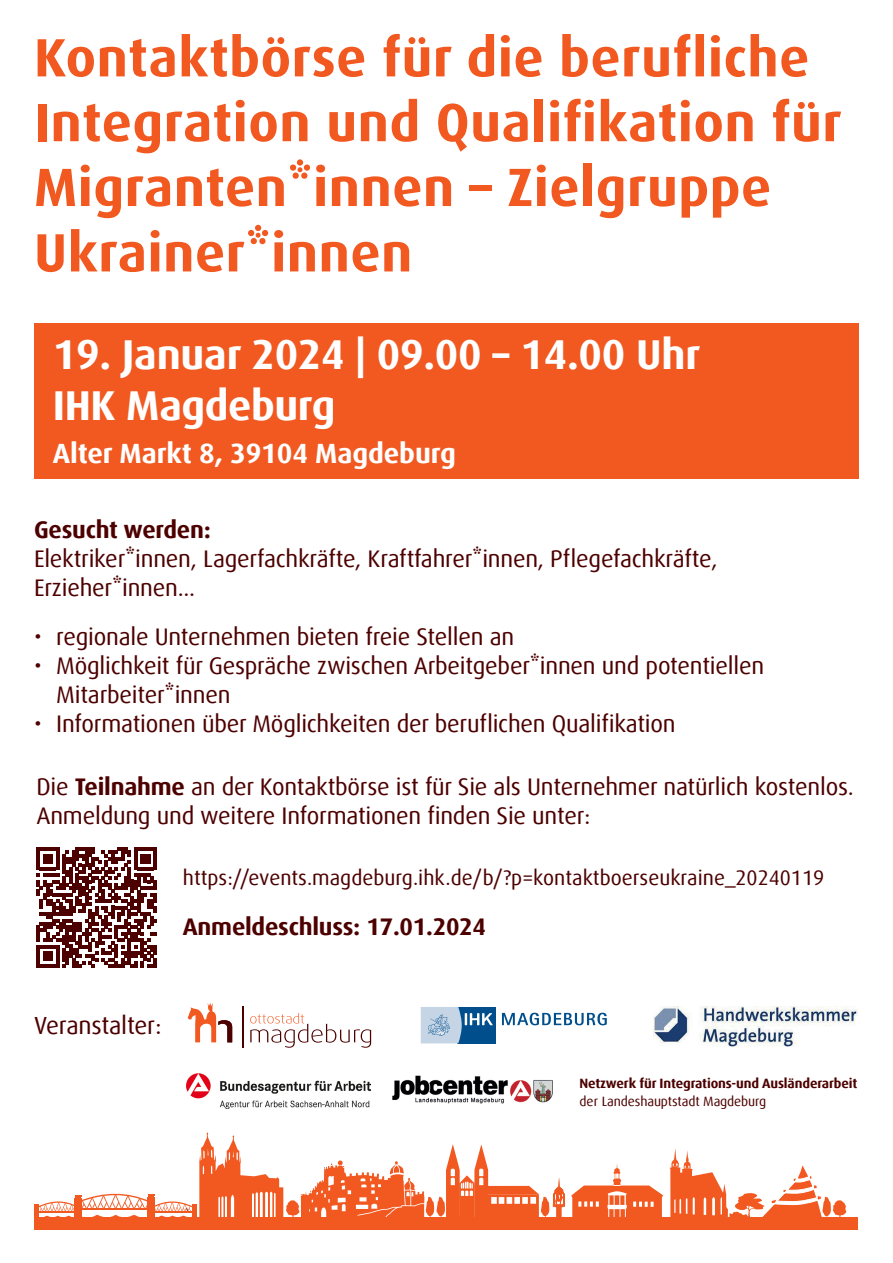
<style>
.page{position:relative;width:893px;height:1263px;background:#fff}
.page>*{position:absolute;margin:0;border:0;box-sizing:border-box;transform-origin:0 0}
.t1{font:700 54px/64.9px "Dax Offc";letter-spacing:.01em;color:#f15921}
.t2{font:700 41.7px "Dax Offc";letter-spacing:-.005em;color:#fff}
.t3{font:700 27.75px "Dax Offc";letter-spacing:-.005em;color:#fff}
.t4{font:24.75px "Dax Offc";letter-spacing:-.01em;color:#4d0000}
.t5{font:24px/28.8px "Dax Offc";letter-spacing:-.01em;color:#4d0000}
.t6{font:700 24px "Dax Offc";letter-spacing:-.01em;color:#4d0000}
.t7{font:21px "Dax Offc";color:#4d0000}
.t8{font:700 13.5px "Dax Offc";letter-spacing:-.01em;color:#4d0000}
.t9{font:13.5px "Dax Offc";letter-spacing:-.01em;color:#4d0000}
.s1{font-weight:700}
</style>
<div class="page">
<div style="left:34px;top:324px;width:825px;height:155px;background:#f15921"></div>
<div style="left:457px;top:1007px;width:39px;height:36px;background:#004f8c"></div>
<svg style="left:421px;top:1007px;width:72px;height:36px"></svg>
<svg style="left:502px;top:1013px;width:105px;height:12px"></svg>
<img style="left:654px;top:1006px;width:203px;height:41px">
<img style="left:392px;top:1075px;width:161px;height:29px">
<svg style="left:37px;top:847px;width:120px;height:121px"></svg>
<svg style="left:571px;top:1164px;width:92px;height:54px"></svg>
<hr style="left:192px;top:1205px;width:4px;height:20px;background:#f15921">
<svg style="left:670px;top:1148px;width:176px;height:70px"></svg>
<div style="left:34px;top:1205px;width:5px;height:20px;background:#f15921"></div>
<svg style="left:37px;top:1193px;width:156px;height:25px"></svg>
<svg style="left:199px;top:1132px;width:366px;height:86px"></svg>
<img style="left:186px;top:1073px;width:185px;height:35px">
<div style="left:34px;top:1218px;width:823px;height:12px;background:#f15921"></div>
<svg style="left:250px;top:1013px;width:121px;height:35px"></svg>
<hr style="left:242px;top:1006px;width:1px;height:41px;background:#4d0000">
<svg style="left:188px;top:1003px;width:44px;height:39px"></svg>
<p class="t1" style="left:34px;top:26px;width:809px">Kontaktbörse für die berufliche<br>Integration und Qualifikation für<br>Migranten*innen – Zielgruppe<br>Ukrainer*innen</p>
<p class="t2" style="left:53px;top:328px;width:649px">19. Januar 2024 | 09.00 – 14.00 Uhr</p>
<p class="t2" style="left:53px;top:379px;width:284px">IHK Magdeburg</p>
<p class="t3" style="left:53px;top:436px;width:405px">Alter Markt 8, 39104 Magdeburg</p>
<p class="t6" style="left:34px;top:514px;width:178px">Gesucht werden:</p>
<p class="t5" style="left:34px;top:544px;width:685px">Elektriker*innen, Lagerfachkräfte, Kraftfahrer*innen, Pflegefachkräfte,</p>
<p class="t5" style="left:34px;top:573px;width:163px">Erzieher*innen...</p>
<p class="t5" style="left:34px;top:623px;width:482px">• regionale Unternehmen bieten freie Stellen an</p>
<p class="t5" style="left:56px;top:652px;width:709px;text-indent:-22px">• Möglichkeit für Gespräche zwischen Arbeitgeber*innen und potentiellen<br>Mitarbeiter*innen</p>
<p class="t5" style="left:34px;top:709px;width:643px">• Informationen über Möglichkeiten der beruflichen Qualifikation</p>
<p class="t5" style="left:36px;top:772px;width:819px">Die <span class="s1">Teilnahme</span> an der Kontaktbörse ist für Sie als Unternehmer natürlich kostenlos.<br>Anmeldung und weitere Informationen finden Sie unter:</p>
<p class="t7" style="left:183px;top:864px;width:643px">https://events.magdeburg.ihk.de/b/?p=kontaktboerseukraine_20240119</p>
<p class="t6" style="left:183px;top:911px;width:305px">Anmeldeschluss: 17.01.2024</p>
<p class="t4" style="left:34px;top:1010px;width:129px">Veranstalter:</p>
<p class="t8" style="left:579px;top:1074px;width:280px">Netzwerk für Integrations-und Ausländerarbeit</p>
<p class="t9" style="left:579px;top:1092px;width:188px">der Landeshauptstadt Magdeburg</p>
</div>
